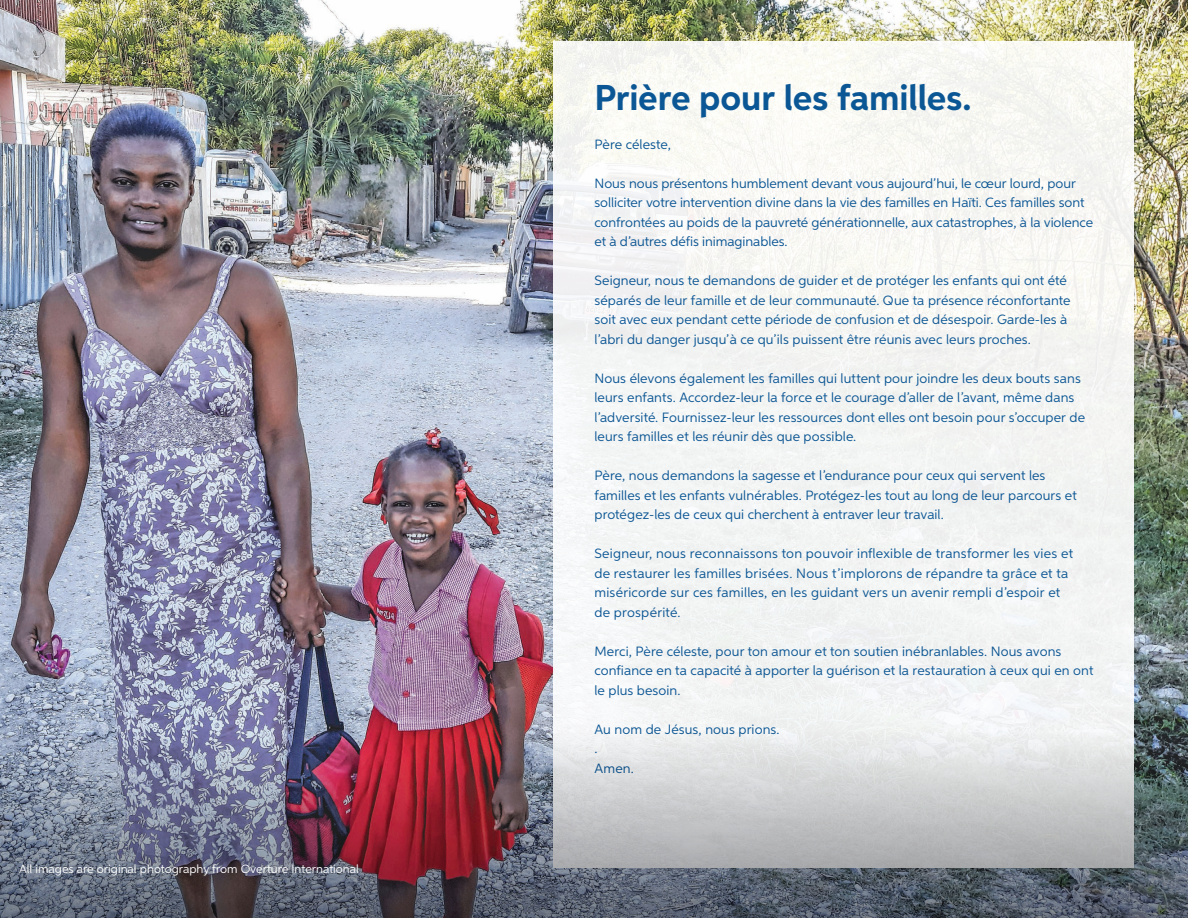
<style>
.page{position:relative;width:1188px;height:918px;background:#fff}
.page>*{position:absolute;margin:0;border:0;box-sizing:border-box;transform-origin:0 0}
.t1{font:700 36px "Aspira";letter-spacing:-.005em;color:#0b5694}
.t2{font:13.5px/19.5px "Aspira";letter-spacing:.005em;color:#0b5694}
.t3{font:12px "Aspira";color:#fff}
</style>
<div class="page">
<img style="left:0;top:0;width:1188px;height:721px">
<div style="left:554px;top:41px;width:580px;height:827px;background:#f4f5f3"></div>
<img style="left:0;top:721px;width:1188px;height:197px">
<p class="t3" style="left:19px;top:862px;width:341px">All images are original photography from Overture International</p>
<h1 class="t1" style="left:594px;top:75px;width:379px">Prière pour les familles.</h1>
<p class="t2" style="left:594px;top:134px;width:78px">Père céleste,</p>
<p class="t2" style="left:594px;top:173px;width:500px">Nous nous présentons humblement devant vous aujourd’hui, le cœur lourd, pour solliciter votre intervention divine dans la vie des familles en Haïti. Ces familles sont confrontées au poids de la pauvreté générationnelle, aux catastrophes, à la violence et à d’autres défis inimaginables.</p>
<p class="t2" style="left:594px;top:271px;width:478px">Seigneur, nous te demandons de guider et de protéger les enfants qui ont été séparés de leur famille et de leur communauté. Que ta présence réconfortante soit avec eux pendant cette période de confusion et de désespoir. Garde-les à l’abri du danger jusqu’à ce qu’ils puissent être réunis avec leurs proches.</p>
<p class="t2" style="left:594px;top:368px;width:492px">Nous élevons également les familles qui luttent pour joindre les deux bouts sans leurs enfants. Accordez-leur la force et le courage d’aller de l’avant, même dans l’adversité. Fournissez-leur les ressources dont elles ont besoin pour s’occuper de leurs familles et les réunir dès que possible.</p>
<p class="t2" style="left:594px;top:466px;width:484px">Père, nous demandons la sagesse et l’endurance pour ceux qui servent les familles et les enfants vulnérables. Protégez-les tout au long de leur parcours et protégez-les de ceux qui cherchent à entraver leur travail.</p>
<p class="t2" style="left:594px;top:544px;width:480px">Seigneur, nous reconnaissons ton pouvoir inflexible de transformer les vies et de restaurer les familles brisées. Nous t’implorons de répandre ta grâce et ta miséricorde sur ces familles, en les guidant vers un avenir rempli d’espoir et de prospérité.</p>
<p class="t2" style="left:594px;top:641px;width:500px">Merci, Père céleste, pour ton amour et ton soutien inébranlables. Nous avons confiance en ta capacité à apporter la guérison et la restauration à ceux qui en ont le plus besoin.</p>
<p class="t2" style="left:594px;top:719px;width:187px">Au nom de Jésus, nous prions. .<br>Amen.</p>
</div>
